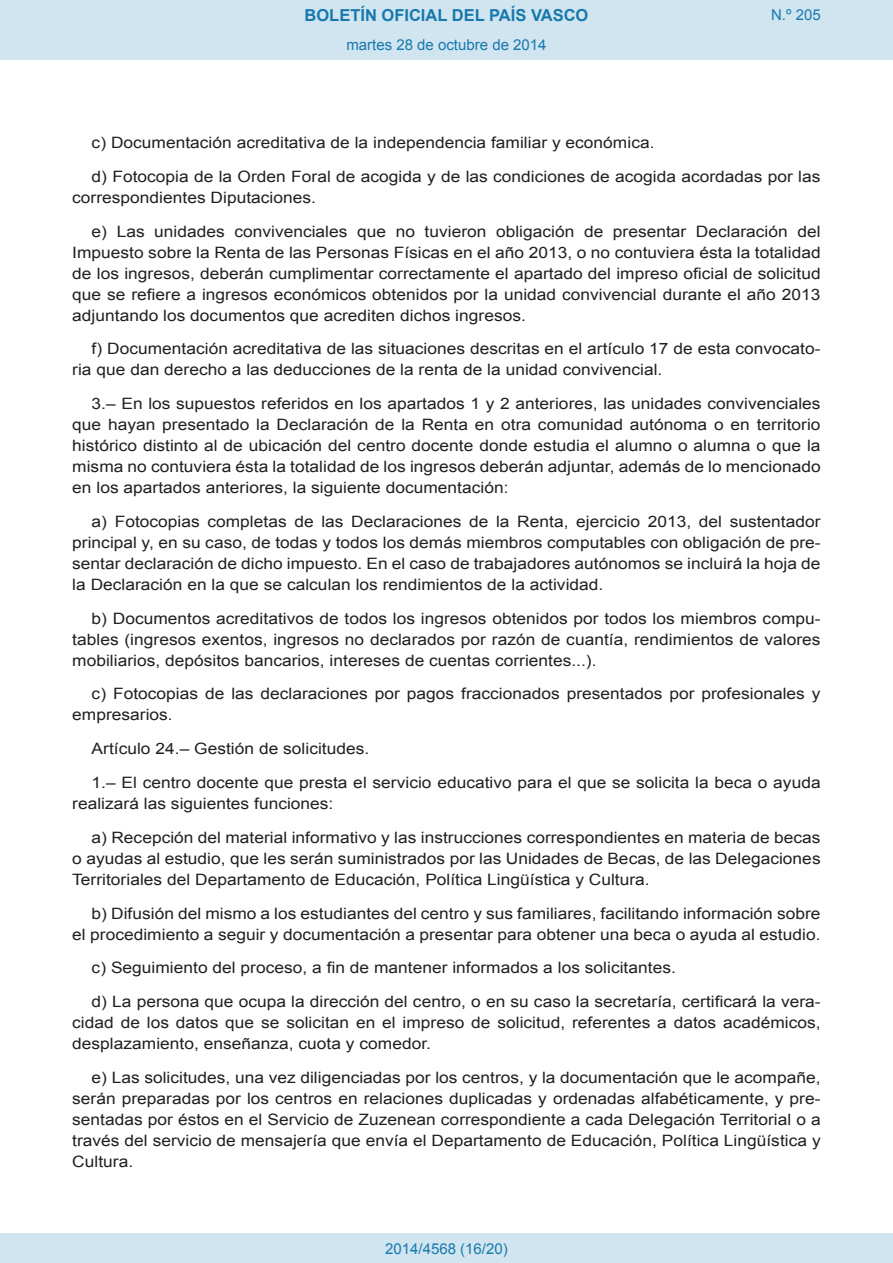
<style>
.page{position:relative;width:893px;height:1263px;background:#fff}
.page>*{position:absolute;margin:0;border:0;box-sizing:border-box;transform-origin:0 0}
.t1{font:700 16.5px "Arial";color:#1879ad}
.BOPVDetalle{font:15.6px/21px "Arial";color:#231f20;text-align:justify;scale:1.11 1}
.Paginacion_Centro{font:15px "Arial";color:#1879ad}
</style>
<div class="page">
<div style="left:0;top:0;width:893px;height:60px;background:#d0e5f0"></div>
<div style="left:0;top:1233px;width:893px;height:30px;background:#d0e5f0"></div>
<p class="t1" style="left:305px;top:4px;width:285px">BOLETÍN OFICIAL DEL PAÍS VASCO</p>
<p class="Paginacion_Centro" style="left:346px;top:35px;width:202px">martes 28 de octubre de 2014</p>
<p class="Paginacion_Centro" style="left:771px;top:5px;width:51px">N.º 205</p>
<p class="BOPVDetalle" style="left:92px;top:132px;width:509px">c) Documentación acreditativa de la independencia familiar y económica.</p>
<p class="BOPVDetalle" style="left:72px;top:166px;width:676px;text-indent:19px">d) Fotocopia de la Orden Foral de acogida y de las condiciones de acogida acordadas por las correspondientes Diputaciones.</p>
<p class="BOPVDetalle" style="left:72px;top:221px;width:676px;text-indent:19px">e) Las unidades convivenciales que no tuvieron obligación de presentar Declaración del Impuesto sobre la Renta de las Personas Físicas en el año 2013, o no contuviera ésta la totalidad de los ingresos, deberán cumplimentar correctamente el apartado del impreso oficial de solicitud que se refiere a ingresos económicos obtenidos por la unidad convivencial durante el año 2013 adjuntando los documentos que acrediten dichos ingresos.</p>
<p class="BOPVDetalle" style="left:72px;top:339px;width:676px;text-indent:19px">f) Documentación acreditativa de las situaciones descritas en el artículo 17 de esta convocato&shy;ria que dan derecho a las deducciones de la renta de la unidad convivencial.</p>
<p class="BOPVDetalle" style="left:72px;top:393px;width:676px;text-indent:19px">3.– En los supuestos referidos en los apartados 1 y 2 anteriores, las unidades convivenciales que hayan presentado la Declaración de la Renta en otra comunidad autónoma o en territorio histórico distinto al de ubicación del centro docente donde estudia el alumno o alumna o que la misma no contuviera ésta la totalidad de los ingresos deberán adjuntar, además de lo mencionado en los apartados anteriores, la siguiente documentación:</p>
<p class="BOPVDetalle" style="left:72px;top:511px;width:676px;text-indent:19px">a) Fotocopias completas de las Declaraciones de la Renta, ejercicio 2013, del sustentador principal y, en su caso, de todas y todos los demás miembros computables con obligación de pre&shy;sentar declaración de dicho impuesto. En el caso de trabajadores autónomos se incluirá la hoja de la Declaración en la que se calculan los rendimientos de la actividad.</p>
<p class="BOPVDetalle" style="left:72px;top:608px;width:676px;text-indent:19px">b) Documentos acreditativos de todos los ingresos obtenidos por todos los miembros compu&shy;tables (ingresos exentos, ingresos no declarados por razón de cuantía, rendimientos de valores mobiliarios, depósitos bancarios, intereses de cuentas corrientes...).</p>
<p class="BOPVDetalle" style="left:72px;top:684px;width:676px;text-indent:19px">c) Fotocopias de las declaraciones por pagos fraccionados presentados por profesionales y empresarios.</p>
<p class="BOPVDetalle" style="left:92px;top:738px;width:252px">Artículo 24.– Gestión de solicitudes.</p>
<p class="BOPVDetalle" style="left:72px;top:772px;width:676px;text-indent:19px">1.– El centro docente que presta el servicio educativo para el que se solicita la beca o ayuda realizará las siguientes funciones:</p>
<p class="BOPVDetalle" style="left:72px;top:827px;width:676px;text-indent:19px">a) Recepción del material informativo y las instrucciones correspondientes en materia de becas o ayudas al estudio, que les serán suministrados por las Unidades de Becas, de las Delegaciones Territoriales del Departamento de Educación, Política Lingüística y Cultura.</p>
<p class="BOPVDetalle" style="left:72px;top:903px;width:676px;text-align:right">b) Difusión del mismo a los estudiantes del centro y sus familiares, facilitando información sobre<br>el procedimiento a seguir y documentación a presentar para obtener una beca o ayuda al estudio.</p>
<p class="BOPVDetalle" style="left:92px;top:957px;width:528px">c) Seguimiento del proceso, a fin de mantener informados a los solicitantes.</p>
<p class="BOPVDetalle" style="left:72px;top:991px;width:676px;text-indent:19px">d) La persona que ocupa la dirección del centro, o en su caso la secretaría, certificará la vera&shy;cidad de los datos que se solicitan en el impreso de solicitud, referentes a datos académicos, desplazamiento, enseñanza, cuota y comedor.</p>
<p class="BOPVDetalle" style="left:72px;top:1067px;width:676px;text-indent:19px">e) Las solicitudes, una vez diligenciadas por los centros, y la documentación que le acompañe, serán preparadas por los centros en relaciones duplicadas y ordenadas alfabéticamente, y pre&shy;sentadas por éstos en el Servicio de Zuzenean correspondiente a cada Delegación Territorial o a través del servicio de mensajería que envía el Departamento de Educación, Política Lingüística y Cultura.</p>
<p class="Paginacion_Centro" style="left:385px;top:1238px;width:124px">2014/4568 (16/20)</p>
</div>
